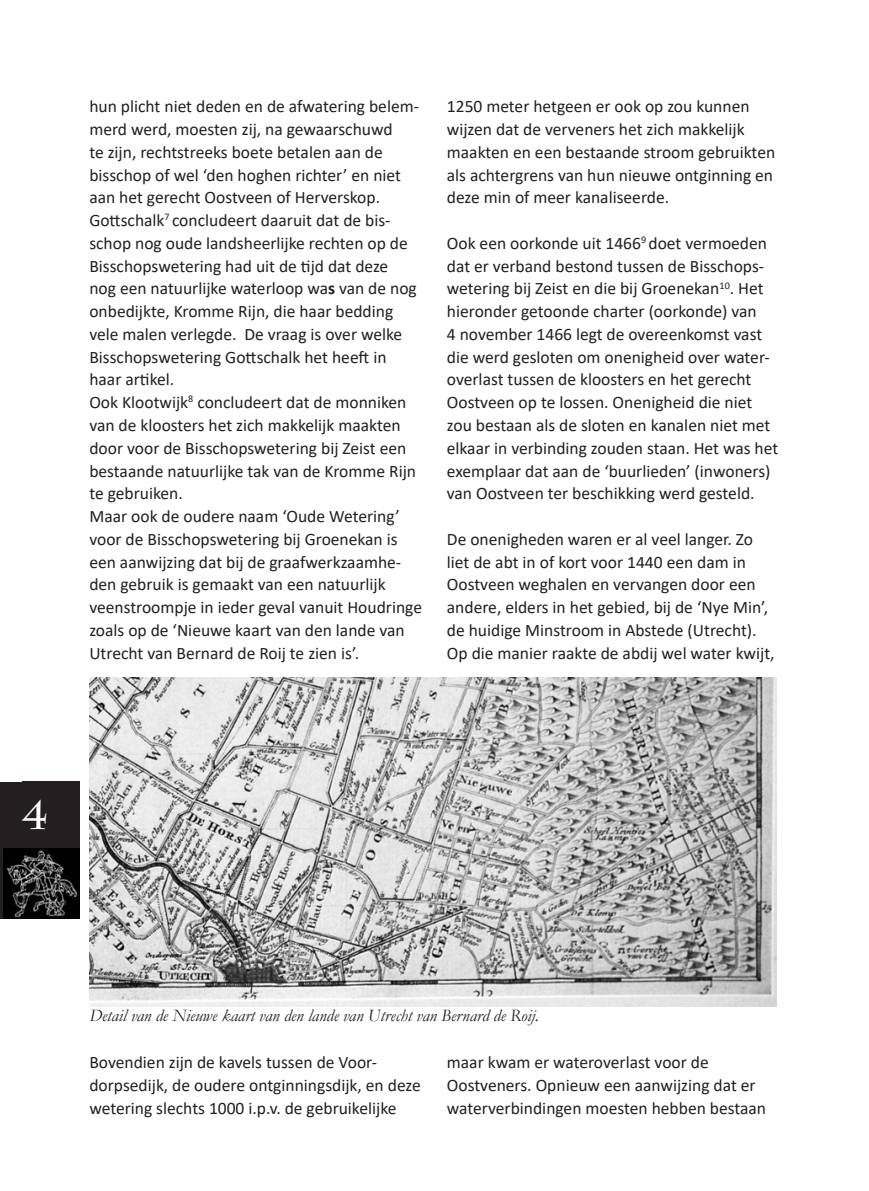
<style>
.page{position:relative;width:869px;height:1191px;background:#fff}
.page>*{position:absolute;margin:0;border:0;box-sizing:border-box;transform-origin:0 0}
.t1{font:700 39.38px "Charlemagne Std";color:#fff}
.t2{font:17.5px/22.8px "Calibri";color:#231f20}
.t3{font:italic 17.5px "Garamond";color:#231f20}
.s1{font-weight:700}
</style>
<div class="page">
<div style="left:0;top:781px;width:29px;height:137px;background:#231f20"></div>
<div style="left:22px;top:781px;width:57px;height:84px;background:#231f20"></div>
<img style="left:4px;top:848px;width:75px;height:70px">
<img style="left:89px;top:678px;width:687px;height:328px">
<p class="t2" style="left:89px;top:95px;width:331px">hun plicht niet deden en de afwatering belem&shy;merd werd, moesten zij, na gewaarschuwd<br>te zijn, rechtstreeks boete betalen aan de bisschop of wel ‘den hoghen richter’ en niet aan het gerecht Oostveen of Herverskop.<br>Gottschalk<sup>7</sup> concludeert daaruit dat de bis&shy;schop nog oude landsheerlijke rechten op de Bisschopswetering had uit de tijd dat deze nog een natuurlijke waterloop wa<span class="s1">s</span> van de nog onbedijkte, Kromme Rijn, die haar bedding vele malen verlegde. De vraag is over welke Bisschopswetering Gottschalk het heeft in haar artikel.</p>
<p class="t2" style="left:89px;top:390px;width:328px">Ook Klootwijk<sup>8</sup> concludeert dat de monniken van de kloosters het zich makkelijk maakten door voor de Bisschopswetering bij Zeist een bestaande natuurlijke tak van de Kromme Rijn te gebruiken.</p>
<p class="t2" style="left:89px;top:504px;width:334px">Maar ook de oudere naam ‘Oude Wetering’ voor de Bisschopswetering bij Groenekan is een aanwijzing dat bij de graafwerkzaamhe&shy;den gebruik is gemaakt van een natuurlijk veenstroompje in ieder geval vanuit Houdringe zoals op de ‘Nieuwe kaart van den lande van Utrecht van Bernard de Roij te zien is’.</p>
<p class="t2" style="left:446px;top:95px;width:330px">1250 meter hetgeen er ook op zou kunnen wijzen dat de verveners het zich makkelijk maakten en een bestaande stroom gebruikten als achtergrens van hun nieuwe ontginning en deze min of meer kanaliseerde.</p>
<p class="t2" style="left:446px;top:231px;width:333px">Ook een oorkonde uit 1466<sup>9</sup> doet vermoeden dat er verband bestond tussen de Bisschops&shy;wetering bij Zeist en die bij Groenekan<sup>10</sup>. Het hieronder getoonde charter (oorkonde) van<br>4 november 1466 legt de overeenkomst vast die werd gesloten om onenigheid over water&shy;overlast tussen de kloosters en het gerecht Oostveen op te lossen. Onenigheid die niet zou bestaan als de sloten en kanalen niet met elkaar in verbinding zouden staan. Het was het exemplaar dat aan de ‘buurlieden’ (inwoners) van Oostveen ter beschikking werd gesteld.</p>
<p class="t2" style="left:446px;top:527px;width:329px">De onenigheden waren er al veel langer. Zo liet de abt in of kort voor 1440 een dam in Oostveen weghalen en vervangen door een andere, elders in het gebied, bij de ‘Nye Min’, de huidige Minstroom in Abstede (Utrecht).<br>Op die manier raakte de abdij wel water kwijt,</p>
<h1 class="t1" style="left:22px;top:792px;width:27px">4</h1>
<p class="t3" style="left:89px;top:1003px;width:450px">Detail van de Nieuwe kaart van den lande van Utrecht van Bernard de Roij.</p>
<p class="t2" style="left:89px;top:1050px;width:333px">Bovendien zijn de kavels tussen de Voor&shy;dorpsedijk, de oudere ontginningsdijk, en deze wetering slechts 1000 i.p.v. de gebruikelijke</p>
<p class="t2" style="left:446px;top:1050px;width:263px">maar kwam er wateroverlast voor de</p>
<p class="t2" style="left:446px;top:1073px;width:320px">Oostveners. Opnieuw een aanwijzing dat er waterverbindingen moesten hebben bestaan</p>
</div>
